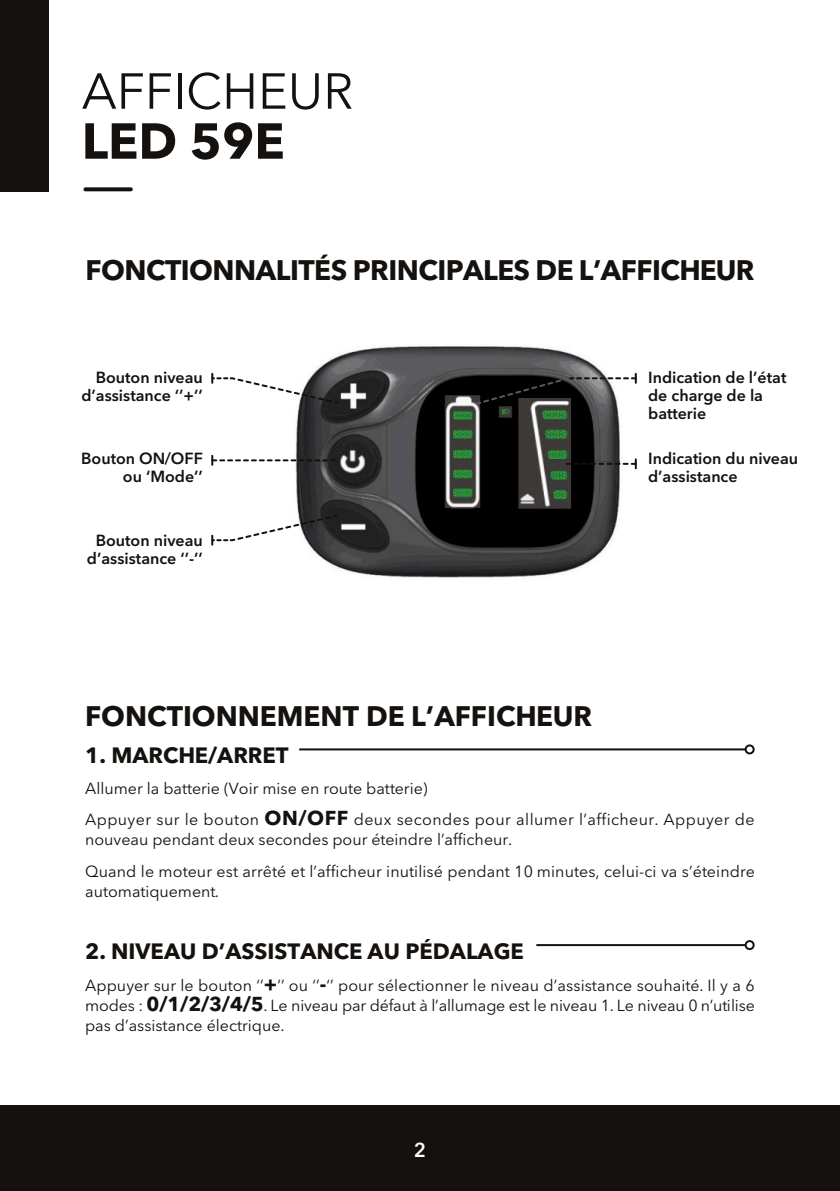
<style>
.page{position:relative;width:840px;height:1191px;background:#fff}
.page>*{position:absolute;margin:0;border:0;box-sizing:border-box;transform-origin:0 0}
.t1{font:50px "Avenir Next LT Pro";color:#14110e}
.t2{font:700 50px "Avenir Next LT Pro";color:#14110e}
.t3{font:700 28px "Avenir Next LT Pro";letter-spacing:-.02em;color:#14110e}
.t4{font:700 28px "Avenir Next LT Pro";color:#14110e}
.t5{font:700 22px "Avenir Next LT Pro";color:#14110e}
.t6{font:600 20px "Avenir Next LT Pro";color:#fff}
.t7{font:16px/20px "Avenir Next LT Pro";color:#14110e}
.t8{font:600 16px/18px "Avenir Next LT Pro";color:#14110e;text-align:right}
.t9{font:16px/31.4px "Avenir Next LT Pro";letter-spacing:.025em;color:#14110e}
.s1{font-weight:700;font-size:20px}
</style>
<div class="page">
<div style="left:0;top:0;width:48px;height:191px;background:#14110e"></div>
<div style="left:0;top:1106px;width:839px;height:85px;background:#14110e"></div>
<img style="left:295px;top:346px;width:325px;height:232px">
<svg style="left:85px;top:187px;width:46px;height:4px"></svg>
<hr style="left:299px;top:748px;width:446px;height:2px;background:#14110e">
<div style="left:744px;top:744px;width:10px;height:10px;border:2px solid #14110e;border-radius:50%"></div>
<hr style="left:536px;top:944px;width:209px;height:2px;background:#14110e">
<div style="left:744px;top:940px;width:10px;height:10px;border:2px solid #14110e;border-radius:50%"></div>
<svg style="left:211px;top:374px;width:128px;height:31px"></svg>
<svg style="left:566px;top:459px;width:70px;height:9px"></svg>
<svg style="left:211px;top:513px;width:127px;height:32px"></svg>
<svg style="left:211px;top:456px;width:124px;height:9px"></svg>
<svg style="left:473px;top:374px;width:163px;height:32px;background:#484848"></svg>
<h1 class="t1" style="left:82px;top:49px;width:273px">AFFICHEUR</h1>
<h1 class="t2" style="left:82px;top:98px;width:204px">LED 59E</h1>
<h2 class="t3" style="left:85px;top:246px;width:670px">FONCTIONNALITÉS PRINCIPALES DE L’AFFICHEUR</h2>
<p class="t8" style="left:81px;top:368px;width:123px">Bouton niveau d’assistance ‘’+’’</p>
<p class="t8" style="left:647px;top:368px;width:140px;text-align:left">Indication de l’état de charge de la batterie</p>
<p class="t8" style="left:81px;top:449px;width:123px">Bouton ON/OFF ou ‘Mode’’</p>
<p class="t8" style="left:647px;top:449px;width:151px;text-align:left">Indication du niveau d’assistance</p>
<p class="t8" style="left:87px;top:531px;width:117px;text-align:center">Bouton niveau d’assistance ‘’-’’</p>
<h2 class="t4" style="left:85px;top:691px;width:508px">FONCTIONNEMENT DE L’AFFICHEUR</h2>
<h3 class="t5" style="left:85px;top:736px;width:205px">1. MARCHE/ARRET</h3>
<p class="t9" style="left:85px;top:772px;width:670px">Allumer la batterie (Voir mise en route batterie)<br>Appuyer sur le bouton <span class="s1">ON/OFF</span> deux secondes pour allumer l’afficheur. Appuyer de</p>
<p class="t7" style="left:85px;top:823px;width:671px;line-height:31.4px">nouveau pendant deux secondes pour éteindre l’afficheur.<br>Quand le moteur est arrêté et l’afficheur inutilisé pendant 10 minutes, celui-ci va s’éteindre</p>
<p class="t7" style="left:85px;top:880px;width:135px">automatiquement.</p>
<h3 class="t5" style="left:85px;top:932px;width:440px">2. NIVEAU D’ASSISTANCE AU PÉDALAGE</h3>
<p class="t7" style="left:85px;top:974px;width:670px;text-align:justify">Appuyer sur le bouton ‘’<span class="s1">+</span>’’ ou ‘’<span class="s1">-</span>‘’ pour sélectionner le niveau d’assistance souhaité. Il y a 6 modes : <span class="s1">0/1/2/3/4/5</span>. Le niveau par défaut à l’allumage est le niveau 1. Le niveau 0 n’utilise pas d’assistance électrique.</p>
<p class="t6" style="left:413px;top:1133px;width:14px">2</p>
</div>
